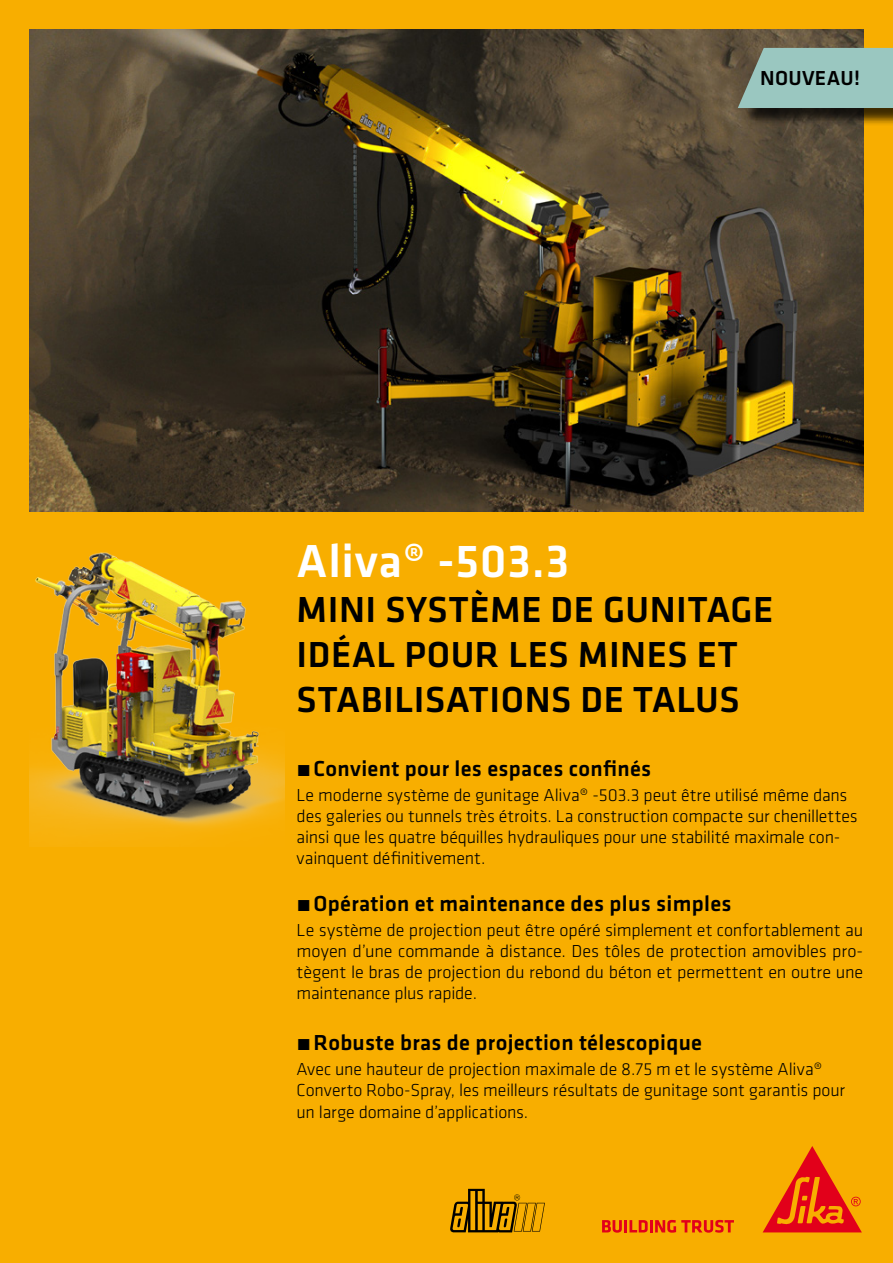
<style>
.page{position:relative;width:893px;height:1263px;background:#f8ae00}
.page>*{position:absolute;margin:0;border:0;box-sizing:border-box;transform-origin:0 0}
.SI_Klavica_Cover_Des{font:500 48px "Klavika";letter-spacing:.015em;color:#fff}
.SI_Klavica_Cover_Des-2{font:500 37.5px/45px "Klavika";letter-spacing:.015em;color:#000}
.t1{font:500 22.5px "Klavika";letter-spacing:.015em;color:#000}
.SI_Klavica_Cover_Tit{font:500 21px "Klavika";letter-spacing:.015em;color:#000}
.SI_Klavika_Cover_Cop{font:300 18px/21px "Klavika";letter-spacing:-.01em;color:#000}
</style>
<div class="page">
<svg style="left:602px;top:1220px;width:132px;height:13px"></svg>
<svg style="left:763px;top:1146px;width:99px;height:86px"></svg>
<svg style="left:450px;top:1189px;width:95px;height:43px"></svg>
<img style="left:30px;top:30px;width:833px;height:482px">
<div style="left:741px;top:50px;width:152px;height:77px;background:#000;opacity:.75"></div>
<svg style="left:738px;top:48px;width:155px;height:60px;background:#95bdb5"></svg>
<img style="left:30px;top:552px;width:255px;height:292px">
<p class="SI_Klavica_Cover_Tit" style="left:760px;top:64px;width:101px">NOUVEAU!</p>
<p class="SI_Klavica_Cover_Des" style="left:297px;top:528px;width:274px">Aliva® -503.3</p>
<p class="SI_Klavica_Cover_Des-2" style="left:297px;top:586px;width:478px">MINI SYSTÈME DE GUNITAGE</p>
<p class="SI_Klavica_Cover_Des-2" style="left:297px;top:631px;width:445px">IDÉAL POUR LES MINES ET<br>STABILISATIONS DE TALUS</p>
<p class="t1" style="left:297px;top:753px;width:356px">́Convient pour les espaces confinés</p>
<p class="SI_Klavika_Cover_Cop" style="left:297px;top:784px;width:563px">Le moderne système de gunitage Aliva® -503.3 peut être utilisé même dans des galeries ou tunnels très étroits. La construction compacte sur chenillettes ainsi que les quatre béquilles hydrauliques pour une stabilité maximale con&shy;vainquent définitivement.</p>
<p class="t1" style="left:297px;top:888px;width:437px">́Opération et maintenance des plus simples</p>
<p class="SI_Klavika_Cover_Cop" style="left:297px;top:919px;width:568px;text-align:justify">Le système de projection peut être opéré simplement et confortablement au moyen d’une commande à distance. Des tôles de protection amovibles pro&shy;tègent le bras de projection du rebond du béton et permettent en outre une maintenance plus rapide.</p>
<p class="t1" style="left:297px;top:1027px;width:407px">́Robuste bras de projection télescopique</p>
<p class="SI_Klavika_Cover_Cop" style="left:297px;top:1059px;width:550px">Avec une hauteur de projection maximale de 8.75 m et le système Aliva®<br>Converto Robo-Spray, les meilleurs résultats de gunitage sont garantis pour un large domaine d’applications.</p>
</div>
